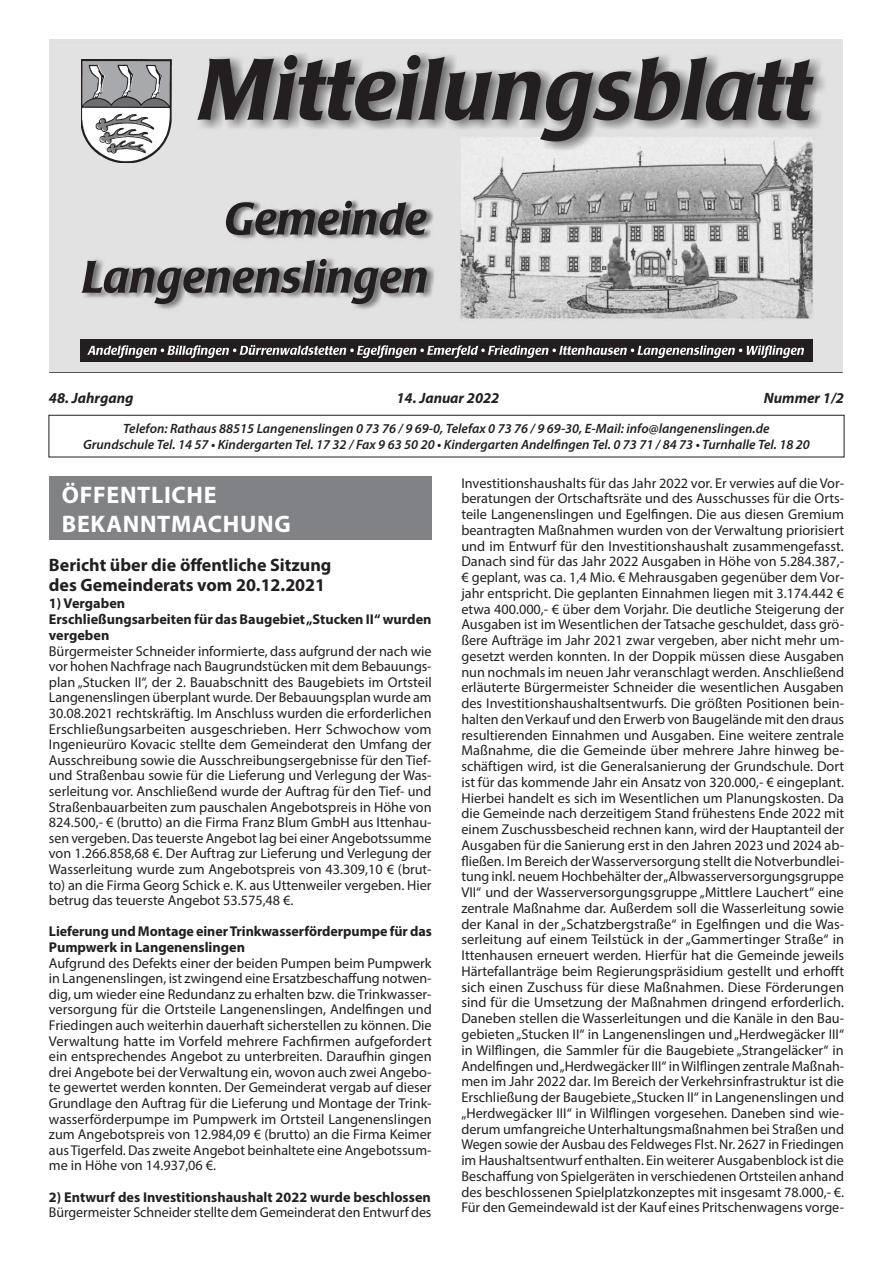
<style>
.page{position:relative;width:893px;height:1263px;background:#fff}
.page>*{position:absolute;margin:0;border:0;box-sizing:border-box;transform-origin:0 0}
.t1{font:700 24px/28.5px "Myriad Pro";letter-spacing:.03em;color:#fff}
.t2{font:700 18px/19.5px "Myriad Pro";color:#231f20}
.t3{font:italic 700 15px "Myriad Pro";color:#231f20}
.t4{font:14.25px/15.8px "Myriad Pro";color:#231f20;text-align:justify}
.t5{font:700 14.25px/15.8px "Myriad Pro";color:#231f20}
.t6{font:italic 600 13.5px/15.8px "Myriad Pro";color:#231f20;text-align:center}
</style>
<div class="page">
<hr style="left:49px;top:371px;width:794px;height:2px;background:#231f20">
<img style="left:49px;top:40px;width:794px;height:332px">
<svg style="left:79px;top:65px;width:2px;height:96px"></svg>
<img style="left:81px;top:60px;width:91px;height:103px">
<svg style="left:197px;top:55px;width:617px;height:87px;background:#888787"></svg>
<svg style="left:226px;top:201px;width:201px;height:34px;background:#757374"></svg>
<svg style="left:81px;top:259px;width:346px;height:45px;background:#8b8a8a"></svg>
<div style="left:80px;top:339px;width:732px;height:23px;background:#231f20"></div>
<svg style="left:87px;top:345px;width:717px;height:13px"></svg>
<div style="left:49px;top:415px;width:795px;height:42px;border:1px solid #231f20"></div>
<div style="left:49px;top:476px;width:383px;height:64px;background:#808285"></div>
<p class="t3" style="left:49px;top:388px;width:86px">48. Jahrgang</p>
<p class="t3" style="left:396px;top:388px;width:104px">14. Januar 2022</p>
<p class="t3" style="left:764px;top:388px;width:82px">Nummer 1/2</p>
<p class="t6" style="left:83px;top:421px;width:728px">Telefon: Rathaus 88515 Langenenslingen 0 73 76 / 9 69-0, Telefax 0 73 76 / 9 69-30, E-Mail: info@langenenslingen.de<br>Grundschule Tel. 14 57 • Kindergarten Tel. 17 32 / Fax 9 63 50 20 • Kindergarten Andelfingen Tel. 0 73 71 / 84 73 • Turnhalle Tel. 18 20</p>
<h1 class="t1" style="left:62px;top:480px;width:231px">ÖFFENTLICHE<br>BEKANNTMACHUNG</h1>
<p class="t2" style="left:49px;top:555px;width:284px">Bericht über die öffentliche Sitzung des Gemeinderats vom 20.12.2021</p>
<p class="t5" style="left:49px;top:595px;width:384px">1) Vergaben<br>Erschließungsarbeiten für das Baugebiet „Stucken II“ wurden vergeben</p>
<p class="t4" style="left:49px;top:643px;width:384px">Bürgermeister Schneider informierte, dass aufgrund der nach wie vor hohen Nachfrage nach Baugrundstücken mit dem Bebauungs&shy;plan „Stucken II“, der 2. Bauabschnitt des Baugebiets im Ortsteil Langenenslingen überplant wurde. Der Bebauungsplan wurde am 30.08.2021 rechtskräftig. Im Anschluss wurden die erforderlichen Erschließungsarbeiten ausgeschrieben. Herr Schwochow vom Ingenieurüro Kovacic stellte dem Gemeinderat den Umfang der Ausschreibung sowie die Ausschreibungsergebnisse für den Tief&shy;und Straßenbau sowie für die Lieferung und Verlegung der Was&shy;serleitung vor. Anschließend wurde der Auftrag für den Tief- und Straßenbauarbeiten zum pauschalen Angebotspreis in Höhe von 824.500,- € (brutto) an die Firma Franz Blum GmbH aus Ittenhau&shy;sen vergeben. Das teuerste Angebot lag bei einer Angebotssumme von 1.266.858,68 €. Der Auftrag zur Lieferung und Verlegung der Wasserleitung wurde zum Angebotspreis von 43.309,10 € (brut&shy;to) an die Firma Georg Schick e. K. aus Uttenweiler vergeben. Hier betrug das teuerste Angebot 53.575,48 €.</p>
<p class="t5" style="left:49px;top:923px;width:384px">Lieferung und Montage einer Trinkwasserförderpumpe für das<br>Pumpwerk in Langenenslingen</p>
<p class="t4" style="left:49px;top:955px;width:384px">Aufgrund des Defekts einer der beiden Pumpen beim Pumpwerk in Langenenslingen, ist zwingend eine Ersatzbeschaffung notwen&shy;dig, um wieder eine Redundanz zu erhalten bzw. die Trinkwasser&shy;versorgung für die Ortsteile Langenenslingen, Andelfingen und Friedingen auch weiterhin dauerhaft sicherstellen zu können. Die Verwaltung hatte im Vorfeld mehrere Fachfirmen aufgefordert ein entsprechendes Angebot zu unterbreiten. Daraufhin gingen drei Angebote bei der Verwaltung ein, wovon auch zwei Angebo&shy;te gewertet werden konnten. Der Gemeinderat vergab auf dieser Grundlage den Auftrag für die Lieferung und Montage der Trink&shy;wasserförderpumpe im Pumpwerk im Ortsteil Langenenslingen zum Angebotspreis von 12.984,09 € (brutto) an die Firma Keimer aus Tigerfeld. Das zweite Angebot beinhaltete eine Angebotssum&shy;me in Höhe von 14.937,06 €.</p>
<p class="t5" style="left:49px;top:1188px;width:383px">2) Entwurf des Investitionshaushalt 2022 wurde beschlossen</p>
<p class="t4" style="left:49px;top:1204px;width:384px">Bürgermeister Schneider stellte dem Gemeinderat den Entwurf des</p>
<p class="t4" style="left:461px;top:475px;width:384px">Investitionshaushalts für das Jahr 2022 vor. Er verwies auf die Vor&shy;beratungen der Ortschaftsräte und des Ausschusses für die Orts&shy;teile Langenenslingen und Egelfingen. Die aus diesen Gremium beantragten Maßnahmen wurden von der Verwaltung priorisiert und im Entwurf für den Investitionshaushalt zusammengefasst.<br>Danach sind für das Jahr 2022 Ausgaben in Höhe von 5.284.387,- € geplant, was ca. 1,4 Mio. € Mehrausgaben gegenüber dem Vor&shy;jahr entspricht. Die geplanten Einnahmen liegen mit 3.174.442 € etwa 400.000,- € über dem Vorjahr. Die deutliche Steigerung der Ausgaben ist im Wesentlichen der Tatsache geschuldet, dass grö&shy;ßere Aufträge im Jahr 2021 zwar vergeben, aber nicht mehr um&shy;gesetzt werden konnten. In der Doppik müssen diese Ausgaben nun nochmals im neuen Jahr veranschlagt werden. Anschließend erläuterte Bürgermeister Schneider die wesentlichen Ausgaben des Investitionshaushaltsentwurfs. Die größten Positionen bein&shy;halten den Verkauf und den Erwerb von Baugelände mit den draus resultierenden Einnahmen und Ausgaben. Eine weitere zentrale Maßnahme, die die Gemeinde über mehrere Jahre hinweg be&shy;schäftigen wird, ist die Generalsanierung der Grundschule. Dort ist für das kommende Jahr ein Ansatz von 320.000,- € eingeplant.<br>Hierbei handelt es sich im Wesentlichen um Planungskosten. Da die Gemeinde nach derzeitigem Stand frühestens Ende 2022 mit einem Zuschussbescheid rechnen kann, wird der Hauptanteil der Ausgaben für die Sanierung erst in den Jahren 2023 und 2024 ab&shy;fließen. Im Bereich der Wasserversorgung stellt die Notverbundlei&shy;tung inkl. neuem Hochbehälter der „Albwasserversorgungsgruppe VII“ und der Wasserversorgungsgruppe „Mittlere Lauchert“ eine zentrale Maßnahme dar. Außerdem soll die Wasserleitung sowie der Kanal in der „Schatzbergstraße“ in Egelfingen und die Was&shy;serleitung auf einem Teilstück in der „Gammertinger Straße“ in Ittenhausen erneuert werden. Hierfür hat die Gemeinde jeweils Härtefallanträge beim Regierungspräsidium gestellt und erhofft sich einen Zuschuss für diese Maßnahmen. Diese Förderungen sind für die Umsetzung der Maßnahmen dringend erforderlich.<br>Daneben stellen die Wasserleitungen und die Kanäle in den Bau&shy;gebieten „Stucken II“ in Langenenslingen und „Herdwegäcker III“ in Wilflingen, die Sammler für die Baugebiete „Strangeläcker“ in Andelfingen und „Herdwegäcker III“ in Wilflingen zentrale Maßnah&shy;men im Jahr 2022 dar. Im Bereich der Verkehrsinfrastruktur ist die Erschließung der Baugebiete „Stucken II“ in Langenenslingen und „Herdwegäcker III“ in Wilflingen vorgesehen. Daneben sind wie&shy;derum umfangreiche Unterhaltungsmaßnahmen bei Straßen und Wegen sowie der Ausbau des Feldweges Flst. Nr. 2627 in Friedingen im Haushaltsentwurf enthalten. Ein weiterer Ausgabenblock ist die Beschaffung von Spielgeräten in verschiedenen Ortsteilen anhand des beschlossenen Spielplatzkonzeptes mit insgesamt 78.000,- €.<br>Für den Gemeindewald ist der Kauf eines Pritschenwagens vorge-</p>
</div>
